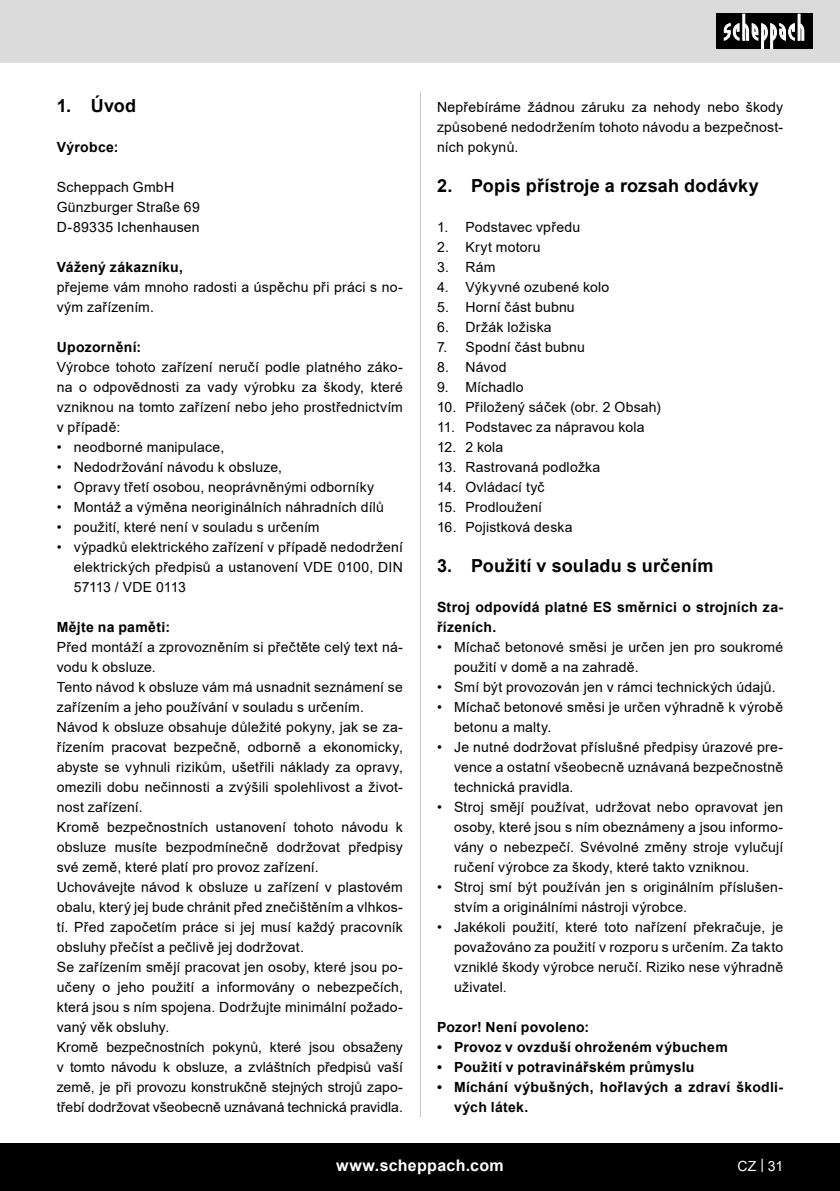
<style>
.page{position:relative;width:840px;height:1191px;background:#fff}
.page>*{position:absolute;margin:0;border:0;box-sizing:border-box;transform-origin:0 0}
.t1{font:700 18px "Arial";letter-spacing:.015em;color:#000}
.t2{font:700 16px "Arial";letter-spacing:.02em;color:#fff}
.Basiseinstellung{font:14px/20px "Arial";letter-spacing:.015em;color:#000;text-align:justify}
.Grundtext_Bold{font:700 14px/20px "Arial";letter-spacing:.02em;color:#000}
.t3{font:14px "Arial";color:#fff}
</style>
<div class="page">
<div style="left:0;top:0;width:839px;height:63px;background:#dbdbdb"></div>
<div style="left:0;top:1143px;width:839px;height:48px;background:#000"></div>
<div style="left:716px;top:14px;width:96px;height:35px;background:#000"></div>
<svg style="left:723px;top:14px;width:81px;height:35px"></svg>
<hr style="left:420px;top:92px;width:1px;height:1025px;background:#c7c7c7">
<p class="t1" style="left:57px;top:93px;width:81px">1. Úvod</p>
<p class="Grundtext_Bold" style="left:57px;top:137px;width:63px">Výrobce:</p>
<p class="Basiseinstellung" style="left:57px;top:177px;width:119px">Scheppach GmbH</p>
<p class="Basiseinstellung" style="left:57px;top:197px;width:144px">Günzburger Straße 69</p>
<p class="Basiseinstellung" style="left:57px;top:217px;width:144px">D-89335 Ichenhausen</p>
<p class="Grundtext_Bold" style="left:57px;top:257px;width:128px">Vážený zákazníku,</p>
<p class="Basiseinstellung" style="left:57px;top:277px;width:347px">přejeme vám mnoho radosti a úspěchu při práci s no&shy;vým zařízením.</p>
<p class="Grundtext_Bold" style="left:57px;top:337px;width:86px">Upozornění:</p>
<p class="Basiseinstellung" style="left:57px;top:357px;width:347px">Výrobce tohoto zařízení neručí podle platného záko&shy;na o odpovědnosti za vady výrobku za škody, které vzniknou na tomto zařízení nebo jeho prostřednictvím v případě:</p>
<p class="Basiseinstellung" style="left:57px;top:437px;width:169px">• neodborné manipulace,</p>
<p class="Basiseinstellung" style="left:57px;top:457px;width:227px">• Nedodržování návodu k obsluze,</p>
<p class="Basiseinstellung" style="left:57px;top:477px;width:319px">• Opravy třetí osobou, neoprávněnými odborníky</p>
<p class="Basiseinstellung" style="left:57px;top:497px;width:328px">• Montáž a výměna neoriginálních náhradních dílů</p>
<p class="Basiseinstellung" style="left:57px;top:517px;width:264px">• použití, které není v souladu s určením</p>
<p class="Basiseinstellung" style="left:74px;top:537px;width:330px;text-indent:-17px">• výpadků elektrického zařízení v případě nedodržení elektrických předpisů a ustanovení VDE 0100, DIN 57113 / VDE 0113</p>
<p class="Grundtext_Bold" style="left:57px;top:617px;width:115px">Mějte na paměti:</p>
<p class="Basiseinstellung" style="left:57px;top:637px;width:347px">Před montáží a zprovozněním si přečtěte celý text ná&shy;vodu k obsluze.</p>
<p class="Basiseinstellung" style="left:57px;top:677px;width:347px">Tento návod k obsluze vám má usnadnit seznámení se zařízením a jeho používání v souladu s určením.</p>
<p class="Basiseinstellung" style="left:57px;top:717px;width:347px">Návod k obsluze obsahuje důležité pokyny, jak se za&shy;řízením pracovat bezpečně, odborně a ekonomicky, abyste se vyhnuli rizikům, ušetřili náklady za opravy, omezili dobu nečinnosti a zvýšili spolehlivost a život&shy;nost zařízení.</p>
<p class="Basiseinstellung" style="left:57px;top:817px;width:347px">Kromě bezpečnostních ustanovení tohoto návodu k obsluze musíte bezpodmínečně dodržovat předpisy své země, které platí pro provoz zařízení.</p>
<p class="Basiseinstellung" style="left:57px;top:877px;width:347px">Uchovávejte návod k obsluze u zařízení v plastovém obalu, který jej bude chránit před znečištěním a vlhkos&shy;tí. Před započetím práce si jej musí každý pracovník obsluhy přečíst a pečlivě jej dodržovat.</p>
<p class="Basiseinstellung" style="left:57px;top:957px;width:347px">Se zařízením smějí pracovat jen osoby, které jsou po&shy;učeny o jeho použití a informovány o nebezpečích, která jsou s ním spojena. Dodržujte minimální požado&shy;vaný věk obsluhy.</p>
<p class="Basiseinstellung" style="left:57px;top:1037px;width:347px">Kromě bezpečnostních pokynů, které jsou obsaženy v tomto návodu k obsluze, a zvláštních předpisů vaší země, je při provozu konstrukčně stejných strojů zapo&shy;třebí dodržovat všeobecně uznávaná technická pravidla.</p>
<p class="Basiseinstellung" style="left:437px;top:97px;width:347px">Nepřebíráme žádnou záruku za nehody nebo škody způsobené nedodržením tohoto návodu a bezpečnost&shy;ních pokynů.</p>
<p class="t1" style="left:437px;top:173px;width:323px">2. Popis přístroje a rozsah dodávky</p>
<p class="Basiseinstellung" style="left:437px;top:217px;width:145px">1. Podstavec vpředu</p>
<p class="Basiseinstellung" style="left:437px;top:237px;width:105px">2. Kryt motoru</p>
<p class="Basiseinstellung" style="left:437px;top:257px;width:60px">3. Rám</p>
<p class="Basiseinstellung" style="left:437px;top:277px;width:174px">4. Výkyvné ozubené kolo</p>
<p class="Basiseinstellung" style="left:437px;top:297px;width:139px">5. Horní část bubnu</p>
<p class="Basiseinstellung" style="left:437px;top:317px;width:116px">6. Držák ložiska</p>
<p class="Basiseinstellung" style="left:437px;top:337px;width:149px">7. Spodní část bubnu</p>
<p class="Basiseinstellung" style="left:437px;top:357px;width:71px">8. Návod</p>
<p class="Basiseinstellung" style="left:437px;top:377px;width:88px">9. Míchadlo</p>
<p class="Basiseinstellung" style="left:437px;top:397px;width:225px">10. Přiložený sáček (obr. 2 Obsah)</p>
<p class="Basiseinstellung" style="left:437px;top:417px;width:209px">11. Podstavec za nápravou kola</p>
<p class="Basiseinstellung" style="left:437px;top:437px;width:68px">12. 2 kola</p>
<p class="Basiseinstellung" style="left:437px;top:457px;width:165px">13. Rastrovaná podložka</p>
<p class="Basiseinstellung" style="left:437px;top:477px;width:109px">14. Ovládací tyč</p>
<p class="Basiseinstellung" style="left:437px;top:497px;width:107px">15. Prodloužení</p>
<p class="Basiseinstellung" style="left:437px;top:517px;width:137px">16. Pojistková deska</p>
<p class="t1" style="left:437px;top:553px;width:278px">3. Použití v souladu s určením</p>
<p class="Grundtext_Bold" style="left:437px;top:597px;width:347px">Stroj odpovídá platné ES směrnici o strojních za&shy;řízeních.</p>
<p class="Basiseinstellung" style="left:454px;top:637px;width:330px;text-indent:-17px">• Míchač betonové směsi je určen jen pro soukromé použití v domě a na zahradě.</p>
<p class="Basiseinstellung" style="left:437px;top:677px;width:340px">• Smí být provozován jen v rámci technických údajů.</p>
<p class="Basiseinstellung" style="left:454px;top:697px;width:330px;text-indent:-17px">• Míchač betonové směsi je určen výhradně k výrobě betonu a malty.</p>
<p class="Basiseinstellung" style="left:454px;top:737px;width:330px;text-indent:-17px">• Je nutné dodržovat příslušné předpisy úrazové pre&shy;vence a ostatní všeobecně uznávaná bezpečnostně technická pravidla.</p>
<p class="Basiseinstellung" style="left:454px;top:797px;width:330px;text-indent:-17px">• Stroj smějí používat, udržovat nebo opravovat jen osoby, které jsou s ním obeznámeny a jsou informo&shy;vány o nebezpečí. Svévolné změny stroje vylučují ručení výrobce za škody, které takto vzniknou.</p>
<p class="Basiseinstellung" style="left:454px;top:877px;width:330px;text-indent:-17px">• Stroj smí být používán jen s originálním příslušen&shy;stvím a originálními nástroji výrobce.</p>
<p class="Basiseinstellung" style="left:454px;top:917px;width:330px;text-indent:-17px">• Jakékoli použití, které toto nařízení překračuje, je považováno za použití v rozporu s určením. Za takto vzniklé škody výrobce neručí. Riziko nese výhradně uživatel.</p>
<p class="Grundtext_Bold" style="left:437px;top:1017px;width:154px">Pozor! Není povoleno:</p>
<p class="Grundtext_Bold" style="left:437px;top:1037px;width:292px">• Provoz v ovzduší ohroženém výbuchem</p>
<p class="Grundtext_Bold" style="left:437px;top:1057px;width:259px">• Použití v potravinářském průmyslu</p>
<p class="Grundtext_Bold" style="left:454px;top:1077px;width:330px;text-indent:-17px">• Míchání výbušných, hořlavých a zdraví škodli&shy;vých látek.</p>
<p class="t2" style="left:336px;top:1154px;width:169px">www.scheppach.com</p>
<p class="t3" style="left:737px;top:1156px;width:47px">CZ | 31</p>
</div>
